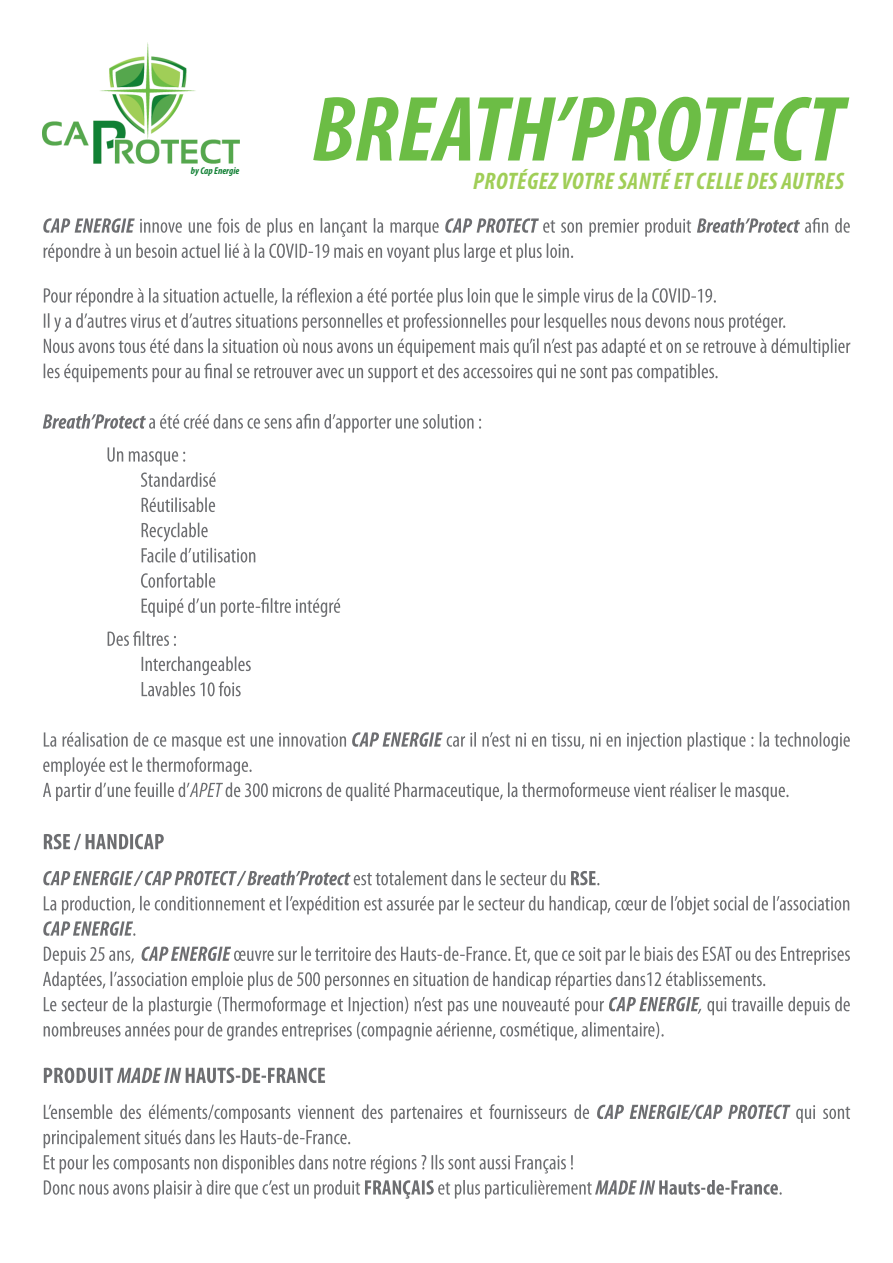
<style>
.page{position:relative;width:893px;height:1263px;background:#fff}
.page>*{position:absolute;margin:0;border:0;box-sizing:border-box;transform-origin:0 0}
.t1{font:italic 700 condensed 93.6px "Myriad Pro";color:#6cbd45}
.t2{font:italic 700 condensed 24px "Myriad Pro";letter-spacing:.02em;color:#a0ce57}
.t3{font:italic 700 condensed 10.05px "Myriad Pro";color:#118034}
</style>
<div class="page">
<svg style="left:44px;top:1180px;width:738px;height:19px"></svg>
<svg style="left:44px;top:1155px;width:529px;height:18px"></svg>
<svg style="left:44px;top:1129px;width:306px;height:19px"></svg>
<svg style="left:44px;top:1104px;width:806px;height:19px"></svg>
<svg style="left:44px;top:1067px;width:281px;height:16px"></svg>
<svg style="left:44px;top:1022px;width:620px;height:18px"></svg>
<svg style="left:44px;top:996px;width:806px;height:19px"></svg>
<svg style="left:43px;top:971px;width:722px;height:19px"></svg>
<svg style="left:44px;top:946px;width:806px;height:19px"></svg>
<svg style="left:43px;top:921px;width:92px;height:15px"></svg>
<svg style="left:44px;top:896px;width:805px;height:18px"></svg>
<svg style="left:43px;top:871px;width:556px;height:15px"></svg>
<svg style="left:44px;top:834px;width:120px;height:16px"></svg>
<svg style="left:43px;top:782px;width:745px;height:19px"></svg>
<svg style="left:43px;top:757px;width:209px;height:19px"></svg>
<svg style="left:44px;top:732px;width:806px;height:19px"></svg>
<svg style="left:142px;top:681px;width:99px;height:15px"></svg>
<svg style="left:142px;top:656px;width:109px;height:19px"></svg>
<svg style="left:108px;top:631px;width:68px;height:15px"></svg>
<svg style="left:142px;top:598px;width:198px;height:19px"></svg>
<svg style="left:141px;top:573px;width:74px;height:15px"></svg>
<svg style="left:142px;top:548px;width:113px;height:14px"></svg>
<svg style="left:142px;top:523px;width:66px;height:19px"></svg>
<svg style="left:142px;top:497px;width:73px;height:15px"></svg>
<svg style="left:141px;top:472px;width:75px;height:15px"></svg>
<svg style="left:108px;top:447px;width:77px;height:19px"></svg>
<svg style="left:43px;top:414px;width:438px;height:19px"></svg>
<svg style="left:44px;top:363px;width:674px;height:19px"></svg>
<svg style="left:44px;top:338px;width:806px;height:19px"></svg>
<svg style="left:44px;top:313px;width:741px;height:19px"></svg>
<svg style="left:44px;top:288px;width:672px;height:19px"></svg>
<svg style="left:44px;top:243px;width:529px;height:19px"></svg>
<svg style="left:43px;top:218px;width:807px;height:19px"></svg>
<img style="left:43px;top:43px;width:196px;height:121px">
<p class="t3" style="left:191px;top:165px;width:50px">by Cap Energie</p>
<h1 class="t1" style="left:312px;top:82px;width:532px">BREATH’PROTECT</h1>
<p class="t2" style="left:473px;top:169px;width:372px">PROTÉGEZ VOTRE SANTÉ ET CELLE DES AUTRES</p>
</div>
